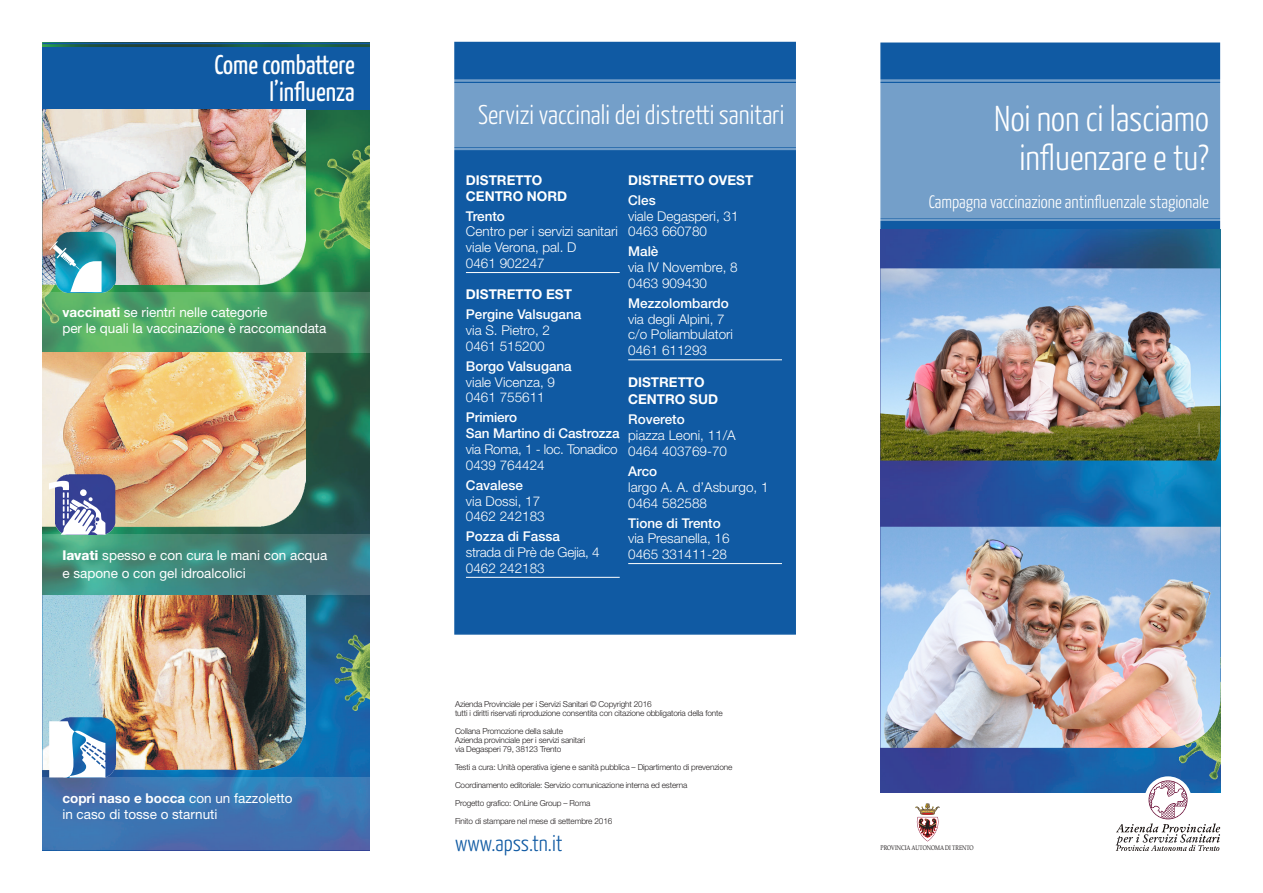
<style>
.page{position:relative;width:1263px;height:893px;background:#fff}
.page>*{position:absolute;margin:0;border:0;box-sizing:border-box;transform-origin:0 0}
.t1{font:300 36px/39px "Yanone Kaffeesatz";color:#fff;text-align:right}
.t2{font:300 27px "Yanone Kaffeesatz";color:#fff}
.t3{font:27px/27px "Yanone Kaffeesatz";color:#fff;text-align:right}
.t4{font:300 22.5px "Yanone Kaffeesatz";color:#105aa3}
.t5{font:300 18px "Yanone Kaffeesatz";color:#fff}
.t6{font:300 13.5px/15.8px "Helvetica Neue";color:#fff}
.t7{font:13.5px/15.8px "Helvetica Neue";color:#fff}
.t8{font:500 13.5px/15.8px "Helvetica Neue";color:#fff}
.t9{font:700 13.5px/15.8px "Helvetica Neue";color:#fff}
.t10{font:300 13.5px/15.8px "Helvetica Neue";letter-spacing:-.02em;color:#fff}
.t11{font:300 8.25px/9px "Helvetica Neue";letter-spacing:-.02em;color:#231f20}
.t12{font:6.45px "Palatino";color:#231f20;scale:.8 1}
.s1{font-weight:700}
.s2{font-weight:800}
</style>
<div class="page">
<img style="left:43px;top:44px;width:327px;height:733px">
<svg style="left:42px;top:292px;width:328px;height:60px;background:#4fa066"></svg>
<svg style="left:42px;top:535px;width:328px;height:60px;background:#42867d"></svg>
<svg style="left:42px;top:777px;width:328px;height:73px;background:#3f73b1"></svg>
<div style="left:880px;top:43px;width:340px;height:186px;background:#105aa3"></div>
<div style="left:454px;top:42px;width:342px;height:593px;background:#105aa3;border:2px solid #105aa3"></div>
<svg style="left:880px;top:78px;width:341px;height:144px;background:#729ec8"></svg>
<div style="left:843px;top:84px;width:415px;height:132px;border:2px solid #fff"></div>
<svg style="left:454px;top:78px;width:342px;height:73px;background:#6e9ac6"></svg>
<div style="left:417px;top:84px;width:416px;height:61px;border:2px solid #fff"></div>
<hr style="left:43px;top:43px;width:327px;height:1px;background:#105aa3">
<div style="left:43px;top:47px;width:327px;height:63px;background:#105aa3"></div>
<img style="left:43px;top:352px;width:263px;height:183px">
<svg style="left:49px;top:481px;width:56px;height:54px"></svg>
<img style="left:43px;top:595px;width:263px;height:182px">
<svg style="left:49px;top:721px;width:56px;height:56px"></svg>
<img style="left:43px;top:110px;width:263px;height:182px">
<svg style="left:49px;top:241px;width:53px;height:51px"></svg>
<hr style="left:466px;top:272px;width:154px;height:1px;background:#fff">
<hr style="left:466px;top:577px;width:154px;height:1px;background:#fff">
<hr style="left:628px;top:359px;width:154px;height:1px;background:#fff">
<hr style="left:628px;top:563px;width:154px;height:1px;background:#fff">
<img style="left:880px;top:229px;width:340px;height:563px">
<img style="left:880px;top:268px;width:340px;height:193px">
<img style="left:880px;top:527px;width:340px;height:221px">
<svg style="left:915px;top:803px;width:25px;height:39px"></svg>
<svg style="left:1144px;top:776px;width:47px;height:47px"></svg>
<svg style="left:1116px;top:780px;width:104px;height:71px"></svg>
<h2 class="t3" style="left:215px;top:50px;width:142px">Come combattere l’influenza</h2>
<h3 class="t7" style="left:62px;top:304px;width:266px"><span class="s1">vaccinati</span> se rientri nelle categorie<br>per le quali la vaccinazione è raccomandata</h3>
<h3 class="t7" style="left:62px;top:546px;width:266px;line-height:17.9px"><span class="s2">lavati</span> spesso e con cura le mani con acqua e sapone o con gel idroalcolici</h3>
<h3 class="t7" style="left:62px;top:790px;width:232px"><span class="s1">copri naso e bocca</span> con un fazzoletto in caso di tosse o starnuti</h3>
<h2 class="t2" style="left:478px;top:99px;width:308px">Servizi vaccinali dei distretti sanitari</h2>
<h3 class="t9" style="left:466px;top:172px;width:103px">DISTRETTO<br>CENTRO NORD</h3>
<h3 class="t8" style="left:466px;top:208px;width:41px">Trento</h3>
<h3 class="t6" style="left:466px;top:223px;width:154px">Centro per i servizi sanitari viale Verona, pal. D<br>0461 902247</h3>
<h3 class="t9" style="left:466px;top:286px;width:108px">DISTRETTO EST</h3>
<h3 class="t8" style="left:466px;top:307px;width:117px">Pergine Valsugana</h3>
<h3 class="t6" style="left:466px;top:322px;width:86px">via S. Pietro, 2<br>0461 515200</h3>
<h3 class="t8" style="left:466px;top:358px;width:107px">Borgo Valsugana</h3>
<h3 class="t6" style="left:466px;top:374px;width:91px">viale Vicenza, 9<br>0461 755611</h3>
<h3 class="t8" style="left:466px;top:410px;width:155px">Primiero<br>San Martino di Castrozza</h3>
<h3 class="t10" style="left:466px;top:441px;width:153px">via Roma, 1 - loc. Tonadico<br>0439 764424</h3>
<h3 class="t8" style="left:466px;top:477px;width:59px">Cavalese</h3>
<h3 class="t6" style="left:466px;top:493px;width:80px">via Dossi, 17<br>0462 242183</h3>
<h3 class="t8" style="left:466px;top:528px;width:96px">Pozza di Fassa</h3>
<h3 class="t10" style="left:466px;top:544px;width:135px">strada di Prè de Gejia, 4<br>0462 242183</h3>
<h3 class="t9" style="left:628px;top:172px;width:127px">DISTRETTO OVEST</h3>
<h3 class="t8" style="left:628px;top:192px;width:29px">Cles</h3>
<h3 class="t6" style="left:628px;top:208px;width:112px">viale Degasperi, 31<br>0463 660780</h3>
<h3 class="t8" style="left:628px;top:244px;width:32px">Malè</h3>
<h3 class="t6" style="left:628px;top:259px;width:111px">via IV Novembre, 8<br>0463 909430</h3>
<h3 class="t8" style="left:628px;top:295px;width:102px">Mezzolombardo</h3>
<h3 class="t6" style="left:628px;top:311px;width:106px">via degli Alpini, 7 c/o Poliambulatori<br>0461 611293</h3>
<h3 class="t9" style="left:628px;top:373px;width:91px;line-height:17.7px">DISTRETTO<br>CENTRO SUD</h3>
<h3 class="t8" style="left:628px;top:412px;width:58px">Rovereto</h3>
<h3 class="t6" style="left:628px;top:427px;width:109px">piazza Leoni, 11/A<br>0464 403769-70</h3>
<h3 class="t8" style="left:628px;top:463px;width:31px">Arco</h3>
<h3 class="t6" style="left:628px;top:479px;width:142px">largo A. A. d’Asburgo, 1<br>0464 582588</h3>
<h3 class="t8" style="left:628px;top:515px;width:94px">Tione di Trento</h3>
<h3 class="t6" style="left:628px;top:530px;width:103px">via Presanella, 16<br>0465 331411-28</h3>
<p class="t11" style="left:455px;top:699px;width:269px">Azienda Provinciale per i Servizi Sanitari © Copyright 2016<br>tutti i diritti riservati riproduzione consentita con citazione obbligatoria della fonte</p>
<p class="t11" style="left:455px;top:726px;width:132px">Collana Promozione della salute<br>Azienda provinciale per i servizi sanitari via Degasperi 79, 38123 Trento</p>
<p class="t11" style="left:455px;top:758px;width:279px;line-height:18px">Testi a cura: Unità operativa igiene e sanità pubblica – Dipartimento di prevenzione Coordinamento editoriale: Servizio comunicazione interna ed esterna<br>Progetto grafico: OnLine Group – Roma<br>Finito di stampare nel mese di settembre 2016</p>
<h3 class="t4" style="left:455px;top:830px;width:109px">www.apss.tn.it</h3>
<h1 class="t1" style="left:994px;top:98px;width:216px">Noi non ci lasciamo influenzare e tu?</h1>
<h3 class="t5" style="left:929px;top:190px;width:282px">Campagna vaccinazione antinfluenzale stagionale</h3>
<p class="t12" style="left:880px;top:842px;width:118px">PROVINCIA AUTONOMA DI TRENTO</p>
</div>
